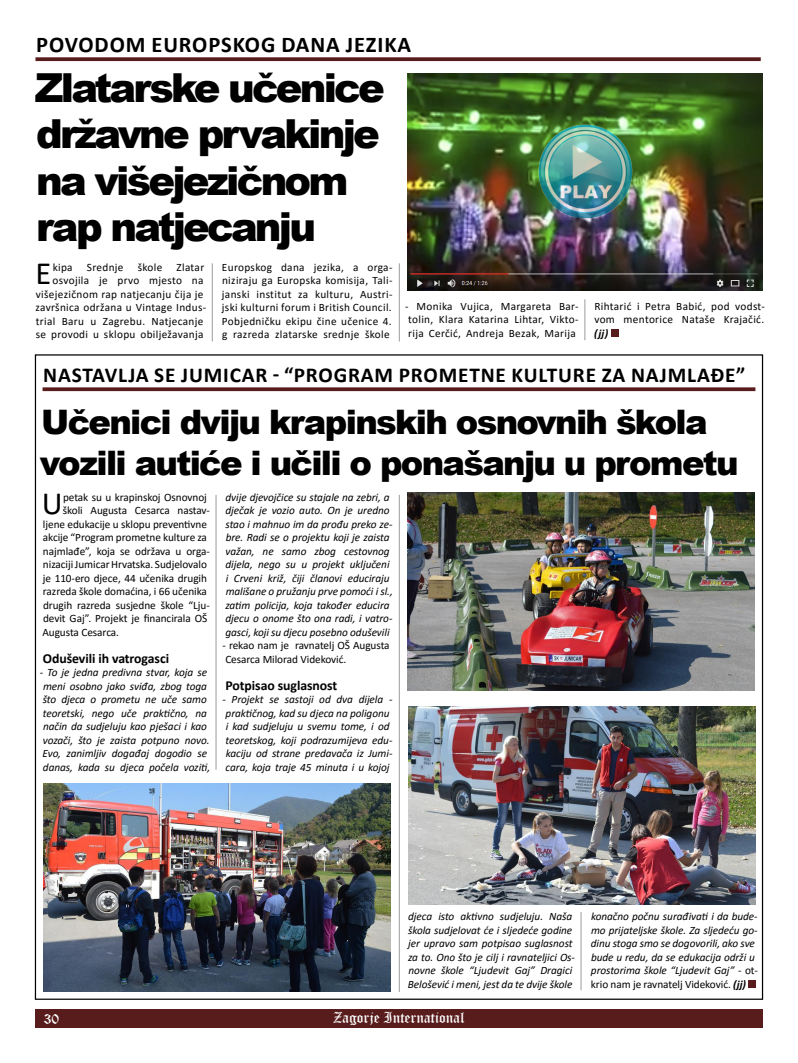
<style>
.page{position:relative;width:798px;height:1063px;background:#fff}
.page>*{position:absolute;margin:0;border:0;box-sizing:border-box;transform-origin:0 0}
.t1{font:900 40px/46.2px "Arial";letter-spacing:-.07em;color:#000}
.t2{font:900 33.75px/40.5px "Arial";letter-spacing:-.05em;color:#000}
.t3{font:32.5px "Calibri";color:#000}
.t4{font:700 22.5px "Calibri";color:#000}
.t5{font:700 21.25px "Calibri";letter-spacing:.04em;color:#000}
.t6{font:15px "Old English Text";color:#fff}
.t7{font:700 13.75px "Calibri";letter-spacing:-.005em;color:#000}
.t8{font:italic 11.25px/13.5px "Calibri";letter-spacing:-.005em;color:#000}
.t9{font:11.25px/13.5px "Calibri";letter-spacing:-.005em;color:#000;text-align:justify}
.t10{font:11.25px/13.5px "Calibri";letter-spacing:.03em;color:#000;text-align:right}
.t11{font:italic 700 11.25px "Calibri";color:#000}
.s1{font-style:normal}
.s2{font-weight:700}
</style>
<div class="page">
<div style="left:35px;top:1009px;width:727px;height:19px;background:#581c1c"></div>
<div style="left:748px;top:981px;width:7px;height:7px;background:#581c1c"></div>
<div style="left:611px;top:330px;width:7px;height:7px;background:#581c1c"></div>
<svg style="left:35px;top:57px;width:725px;height:4px;background:#642d2d"></svg>
<img style="left:407px;top:74px;width:355px;height:217px">
<img style="left:533px;top:120px;width:104px;height:100px">
<svg style="left:43px;top:387px;width:712px;height:4px;background:#673030"></svg>
<img style="left:407px;top:493px;width:347px;height:198px">
<img style="left:408px;top:706px;width:347px;height:199px">
<img style="left:44px;top:783px;width:346px;height:209px">
<hr style="left:212px;top:263px;width:1px;height:79px;background:#9c9b9b">
<hr style="left:399px;top:263px;width:1px;height:79px;background:#9c9b9b">
<hr style="left:584px;top:299px;width:1px;height:41px;background:#9c9b9b">
<hr style="left:216px;top:495px;width:1px;height:275px;background:#9c9b9b">
<hr style="left:399px;top:495px;width:1px;height:497px;background:#9c9b9b">
<hr style="left:580px;top:912px;width:1px;height:78px;background:#9c9b9b">
<h3 class="t4" style="left:36px;top:29px;width:30px">POVODOM</h3>
<h3 class="t4" style="left:151px;top:29px;width:27px">EUROPSKOG</h3>
<h3 class="t4" style="left:281px;top:29px;width:16px">DANA</h3>
<h3 class="t4" style="left:346px;top:29px;width:12px">JEZIKA</h3>
<h1 class="t1" style="left:35px;top:64px;width:351px">Zlatarske učenice državne prvakinje na višejezičnom rap natjecanju</h1>
<h3 class="t3" style="left:35px;top:251px;width:17px">E</h3>
<p class="t9" style="left:53px;top:260px;width:22px">kipa</p>
<p class="t10" style="left:87px;top:260px;width:38px">Srednje</p>
<p class="t9" style="left:138px;top:260px;width:26px">škole</p>
<p class="t10" style="left:36px;top:260px;width:172px">Zlatar<br>osvojila je prvo mjesto na višejezičnom rap natjecanju čija je završnica održana u Vintage Indus&shy;trial Baru u Zagrebu. Natjecanje se provodi u sklopu obilježavanja</p>
<p class="t9" style="left:222px;top:260px;width:172px">Europskog dana jezika, a orga&shy;niziraju ga Europska komisija, Tali&shy;janski institut za kulturu, Austri&shy;jski kulturni forum i British Council.<br>Pobjedničku ekipu čine učenice 4. g razreda zlatarske srednje škole</p>
<p class="t9" style="left:405px;top:299px;width:175px">- Monika Vujica, Margareta Bar&shy;tolin, Klara Katarina Lihtar, Vikto&shy;rija Cerčić, Andreja Bezak, Marija</p>
<p class="t10" style="left:594px;top:299px;width:172px;text-align:left">Rihtarić i Petra Babić, pod vodst&shy;vom mentorice Nataše Krajačić.</p>
<p class="t11" style="left:594px;top:325px;width:16px">(jj)</p>
<h3 class="t5" style="left:43px;top:360px;width:28px">NASTAVLJA</h3>
<h3 class="t5" style="left:154px;top:360px;width:49px">SE JUMI</h3>
<h3 class="t5" style="left:230px;top:360px;width:92px">CAR - “PROGRAM</h3>
<h3 class="t5" style="left:398px;top:360px;width:15px">PROMETNE</h3>
<h3 class="t5" style="left:511px;top:360px;width:13px">KULTURE</h3>
<h3 class="t5" style="left:601px;top:360px;width:44px">ZA NAJMLAĐE</h3>
<h3 class="t5" style="left:735px;top:360px;width:11px">”</h3>
<h2 class="t2" style="left:40px;top:401px;width:700px">Učenici dviju krapinskih osnovnih škola vozili autiće i učili o ponašanju u prometu</h2>
<h3 class="t3" style="left:42px;top:481px;width:22px">U</h3>
<p class="t9" style="left:63px;top:490px;width:145px">petak su u krapinskoj Osnovnoj</p>
<p class="t8" style="left:225px;top:490px;width:169px">dvije djevojčice su stajale na zebri, a dječak je vozio auto. On je uredno stao i mahnuo im da prođu preko ze&shy;bre. Radi se o projektu koji je zaista važan, ne samo zbog cestovnog dijela, nego su u projekt uključeni i Crveni križ, čiji članovi educiraju mališane o pružanju prve pomoći i sl., zatim policija, koja također educira djecu o onome što ona radi, i vatro&shy;gasci, koji su djecu posebno oduševili</p>
<p class="t9" style="left:222px;top:639px;width:169px">- rekao nam je ravnatelj OŠ Augusta<br>Cesarca Milorad Videković.</p>
<p class="t7" style="left:225px;top:676px;width:113px">POTPISAO SUGLASNOST</p>
<p class="t8" style="left:222px;top:692px;width:171px">- Projekt se sastoji od dva dijela - praktičnog, kad su djeca na poligonu<br>i kad sudjeluju u svemu tome, i od teoretskog, koji podrazumijeva edu&shy;kaciju od strane predavača iz Jumi&shy;cara, koja traje 45 minuta i u kojoj</p>
<p class="t9" style="left:63px;top:504px;width:148px">školi Augusta Cesarca nastav-</p>
<p class="t9" style="left:43px;top:517px;width:165px">ljene edukacije u sklopu preventivne</p>
<p class="t9" style="left:43px;top:531px;width:166px">akcije “Program prometne kulture za</p>
<p class="t9" style="left:43px;top:544px;width:168px">najmlađe”, koja se održava u orga-</p>
<p class="t9" style="left:43px;top:558px;width:165px">nizaciji Jumicar Hrvatska. Sudjelovalo</p>
<p class="t9" style="left:43px;top:571px;width:166px">je 110-ero djece, 44 učenika drugih</p>
<p class="t9" style="left:43px;top:585px;width:165px">razreda škole domaćina, i 66 učenika</p>
<p class="t9" style="left:43px;top:598px;width:168px">drugih razreda susjedne škole “Lju-</p>
<p class="t9" style="left:43px;top:612px;width:166px">devit Gaj”. Projekt je financirala OŠ</p>
<p class="t9" style="left:42px;top:625px;width:78px">Augusta Cesarca.</p>
<p class="t7" style="left:43px;top:649px;width:128px">ODUŠEVILI IH VATROGASCI</p>
<p class="t8" style="left:40px;top:665px;width:172px">- To je jedna predivna stvar, koja se meni osobno jako sviđa, zbog toga što djeca o prometu ne uče samo teoretski, nego uče praktično, na način da sudjeluju kao pješaci i kao vozači, što je zaista potpuno novo.<br>Evo, zanimljiv događaj dogodio se danas, kada su djeca počela voziti,</p>
<p class="t8" style="left:408px;top:909px;width:169px">djeca isto aktivno sudjeluju. Naša škola sudjelovat će i sljedeće godine jer upravo sam potpisao suglasnost za to. Ono što je cilj i ravnateljici Os&shy;novne škole “Ljudevit Gaj” Dragici Belošević i meni, jest da te dvije škole</p>
<p class="t8" style="left:590px;top:909px;width:168px">konačno počnu surađivati i da bude&shy;mo prijateljske škole. Za sljedeću go&shy;dinu stoga smo se dogovorili, ako sve bude u redu, da se edukacija održi u prostorima škole “Ljudevit Gaj” <span class="s1">- ot&shy;krio nam je ravnatelj Videković.</span> <span class="s2">(jj)</span></p>
<h3 class="t6" style="left:44px;top:1009px;width:17px">30</h3>
<h3 class="t6" style="left:333px;top:1008px;width:133px">Zagorje International</h3>
</div>
